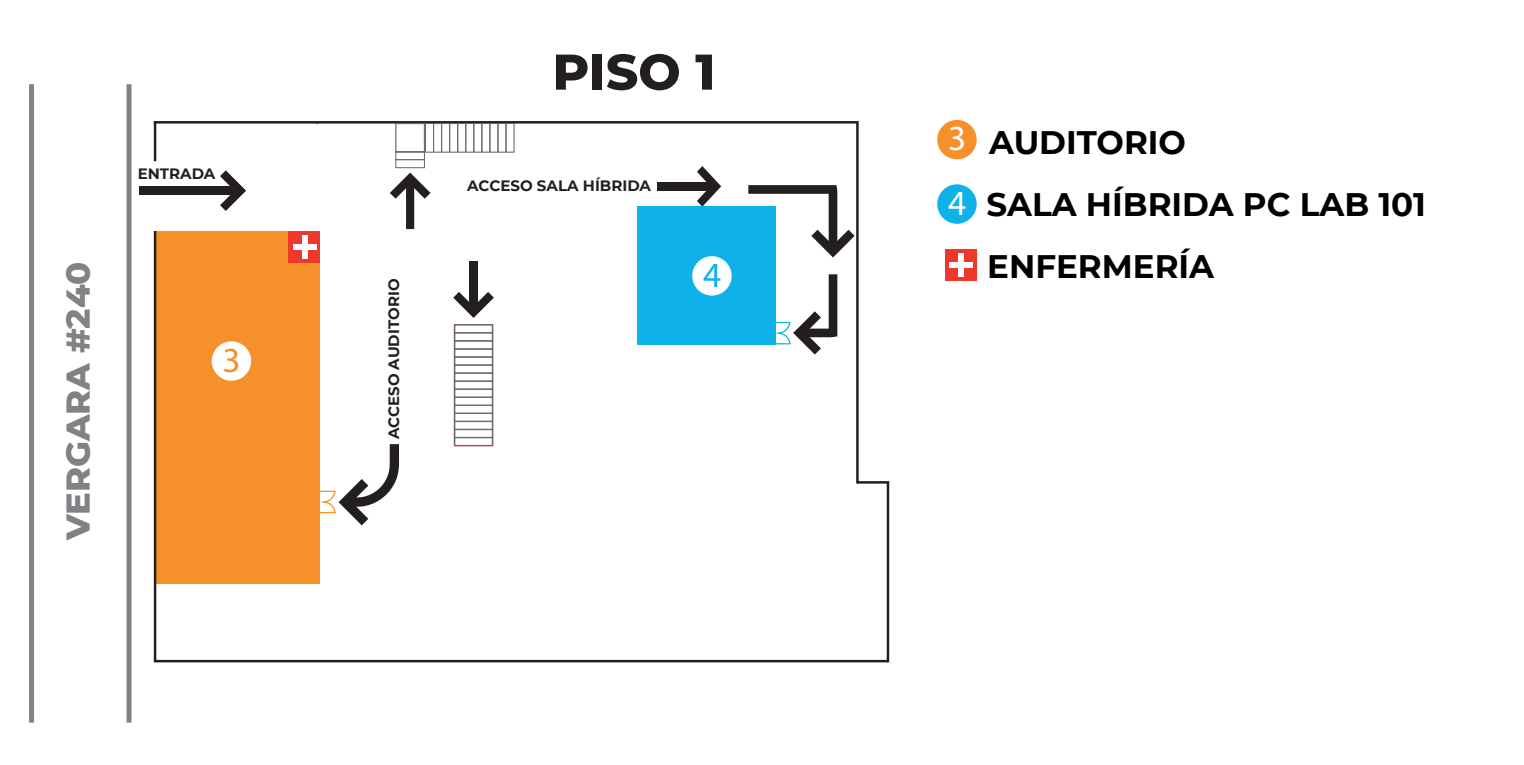
<style>
.page{position:relative;width:1524px;height:765px;background:#fff}
.page>*{position:absolute;margin:0;border:0;box-sizing:border-box;transform-origin:0 0}
.t1{font:800 50.12px "Montserrat";color:#231f20}
.t2{font:35.38px "Myriad Pro";color:#fff}
.t3{font:35.38px "Myriad Pro";color:#f6902a}
.t4{font:35.38px "Myriad Pro";color:#0eb1e8}
.t5{font:800 33.75px "Montserrat";color:#808285}
.t6{font:700 32.5px "Montserrat";color:#000001}
.t7{font:700 15px "Montserrat";color:#231f20}
</style>
<div class="page">
<div style="left:139px;top:187px;width:101px;height:8px;background:#231f20"></div>
<svg style="left:220px;top:170px;width:26px;height:41px"></svg>
<div style="left:406px;top:178px;width:8px;height:51px;background:#231f20"></div>
<svg style="left:390px;top:173px;width:40px;height:26px"></svg>
<div style="left:469px;top:262px;width:9px;height:50px;background:#231f20"></div>
<svg style="left:453px;top:292px;width:41px;height:26px"></svg>
<svg style="left:320px;top:444px;width:79px;height:81px"></svg>
<div style="left:657px;top:182px;width:59px;height:8px;background:#231f20"></div>
<svg style="left:697px;top:166px;width:24px;height:41px"></svg>
<hr style="left:154px;top:121px;width:2px;height:40px;background:#231f20">
<hr style="left:154px;top:121px;width:164px;height:3px;background:#231f20">
<hr style="left:154px;top:660px;width:734px;height:2px;background:#231f20">
<hr style="left:887px;top:482px;width:2px;height:180px;background:#231f20">
<hr style="left:857px;top:481px;width:32px;height:3px;background:#231f20">
<hr style="left:856px;top:121px;width:3px;height:363px;background:#231f20">
<hr style="left:316px;top:121px;width:541px;height:3px;background:#231f20">
<div style="left:126px;top:84px;width:5px;height:639px;background:#808285"></div>
<div style="left:29px;top:84px;width:5px;height:639px;background:#808285"></div>
<svg style="left:748px;top:185px;width:107px;height:72px"></svg>
<svg style="left:776px;top:274px;width:61px;height:81px"></svg>
<div style="left:454px;top:437px;width:39px;height:9px;border:1px solid #6c6d70"></div>
<div style="left:454px;top:429px;width:39px;height:9px;border:1px solid #6c6d70"></div>
<div style="left:454px;top:421px;width:39px;height:9px;border:1px solid #6c6d70"></div>
<div style="left:454px;top:413px;width:39px;height:9px;border:1px solid #6c6d70"></div>
<div style="left:454px;top:405px;width:39px;height:9px;border:1px solid #6c6d70"></div>
<div style="left:454px;top:397px;width:39px;height:9px;border:1px solid #6c6d70"></div>
<div style="left:454px;top:389px;width:39px;height:9px;border:1px solid #6c6d70"></div>
<div style="left:454px;top:381px;width:39px;height:9px;border:1px solid #6c6d70"></div>
<div style="left:454px;top:373px;width:39px;height:9px;border:1px solid #6c6d70"></div>
<div style="left:454px;top:364px;width:39px;height:10px;border:1px solid #6c6d70"></div>
<div style="left:454px;top:356px;width:39px;height:10px;border:1px solid #6c6d70"></div>
<div style="left:454px;top:348px;width:39px;height:10px;border:1px solid #6c6d70"></div>
<div style="left:454px;top:340px;width:39px;height:10px;border:1px solid #6c6d70"></div>
<div style="left:454px;top:332px;width:39px;height:10px;border:1px solid #6c6d70"></div>
<div style="left:454px;top:324px;width:39px;height:9px;border:1px solid #6c6d70"></div>
<div style="left:425px;top:123px;width:9px;height:30px;border:1px solid #6c6d70"></div>
<div style="left:433px;top:123px;width:9px;height:30px;border:1px solid #6c6d70"></div>
<div style="left:441px;top:123px;width:9px;height:30px;border:1px solid #6c6d70"></div>
<div style="left:449px;top:123px;width:9px;height:30px;border:1px solid #6c6d70"></div>
<div style="left:395px;top:151px;width:30px;height:9px;border:1px solid #6c6d70"></div>
<div style="left:395px;top:123px;width:30px;height:30px;border:1px solid #6c6d70"></div>
<div style="left:395px;top:159px;width:30px;height:9px;border:1px solid #6c6d70"></div>
<div style="left:457px;top:123px;width:9px;height:30px;border:1px solid #6c6d70"></div>
<div style="left:465px;top:123px;width:9px;height:30px;border:1px solid #6c6d70"></div>
<div style="left:473px;top:123px;width:9px;height:30px;border:1px solid #6c6d70"></div>
<div style="left:481px;top:123px;width:9px;height:30px;border:1px solid #6c6d70"></div>
<div style="left:489px;top:123px;width:9px;height:30px;border:1px solid #6c6d70"></div>
<div style="left:497px;top:123px;width:9px;height:30px;border:1px solid #6c6d70"></div>
<div style="left:505px;top:123px;width:10px;height:30px;border:1px solid #6c6d70"></div>
<div style="left:155px;top:231px;width:165px;height:353px;background:#f6902a"></div>
<div style="left:212px;top:341px;width:39px;height:40px;background:#fff;border-radius:50%"></div>
<div style="left:937px;top:184px;width:40px;height:40px;background:#0eb1e8;border-radius:50%"></div>
<div style="left:937px;top:120px;width:40px;height:39px;background:#f6902a;border-radius:50%"></div>
<div style="left:637px;top:207px;width:139px;height:138px;background:#0eb1e8"></div>
<div style="left:692px;top:256px;width:40px;height:40px;background:#fff;border-radius:50%"></div>
<div style="left:289px;top:231px;width:31px;height:32px;background:#ef382b"></div>
<hr style="left:154px;top:231px;width:2px;height:430px;background:#231f20">
<div style="left:302px;top:235px;width:5px;height:23px;background:#fff"></div>
<div style="left:293px;top:244px;width:23px;height:5px;background:#fff"></div>
<div style="left:945px;top:249px;width:32px;height:31px;background:#ef382b"></div>
<div style="left:959px;top:253px;width:5px;height:23px;background:#fff"></div>
<div style="left:950px;top:262px;width:23px;height:5px;background:#fff"></div>
<h3 class="t5" style="left:53px;top:540px;width:280px;rotate:-90deg">VERGARA #240</h3>
<p class="t7" style="left:138px;top:163px;width:79px">ENTRADA</p>
<h2 class="t3" style="left:222px;top:338px;width:20px">3</h2>
<p class="t7" style="left:383px;top:439px;width:162px;rotate:-90deg">ACCESO AUDITORIO</p>
<h1 class="t1" style="left:552px;top:35px;width:165px">PISO 1</h1>
<p class="t7" style="left:467px;top:175px;width:185px">ACCESO SALA HÍBRIDA</p>
<h2 class="t4" style="left:703px;top:253px;width:20px">4</h2>
<h2 class="t2" style="left:948px;top:117px;width:20px">3</h2>
<h2 class="t2" style="left:948px;top:181px;width:20px">4</h2>
<h3 class="t6" style="left:989px;top:119px;width:198px">AUDITORIO</h3>
<h3 class="t6" style="left:986px;top:181px;width:441px">SALA HÍBRIDA PC LAB 101</h3>
<h3 class="t6" style="left:987px;top:243px;width:228px">ENFERMERÍA</h3>
</div>
